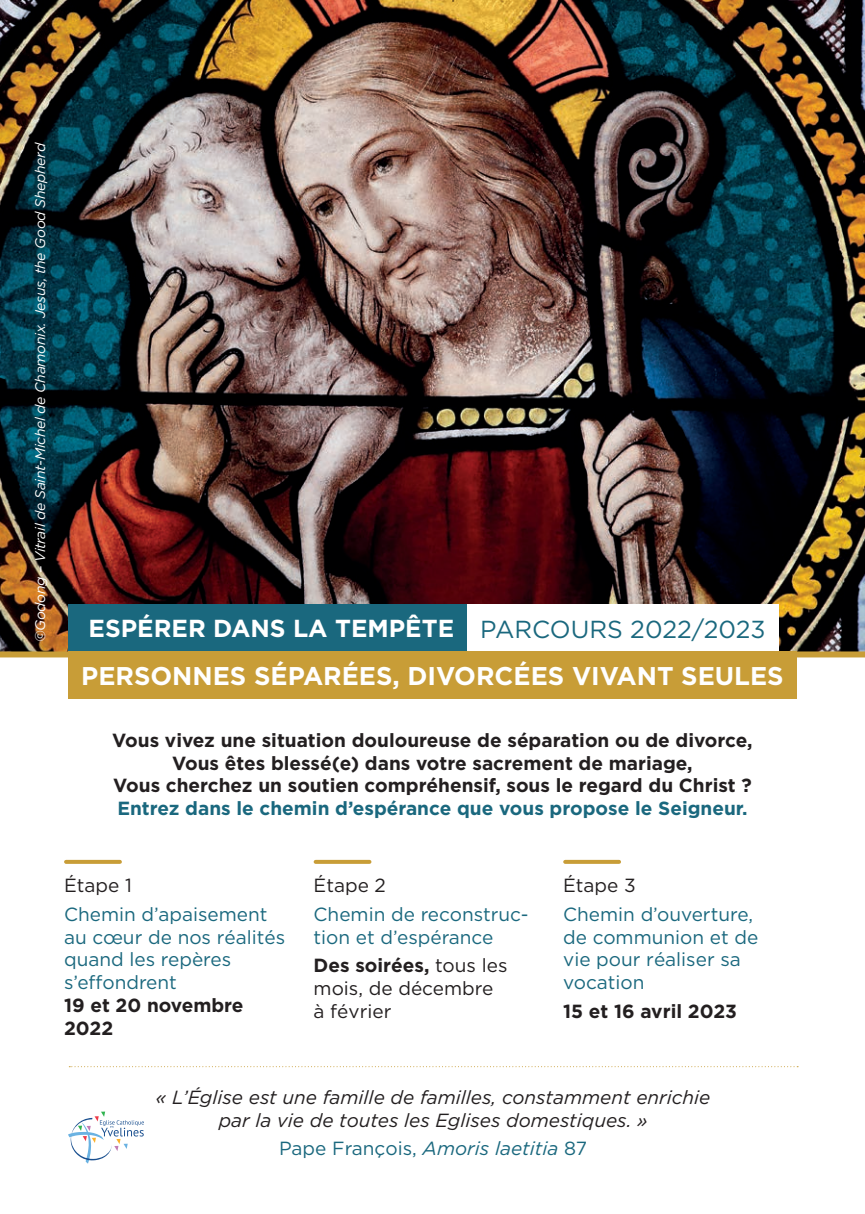
<style>
.page{position:relative;width:865px;height:1214px;background:#fff}
.page>*{position:absolute;margin:0;border:0;box-sizing:border-box;transform-origin:0 0}
.t1{font:700 25.6px "Gotham";color:#fff}
.t2{font:700 24.6px "Gotham";color:#fff}
.t3{font:700 19px/22.8px "Gotham";color:#231f20}
.t4{font:19px/22.8px "Gotham";color:#1a687e}
.t5{font:italic 19px/22.8px "Gotham";color:#231f20;text-align:center}
.t6{font:19px/22.8px "Gotham";color:#231f20}
.t7{font:700 19px "Gotham";color:#1a687e}
.t8{font:italic 14px "Gotham";letter-spacing:-.02em;color:#fff}
.s1{font-weight:400;color:#1a687e}
.s2{font-weight:700}
.s3{font-style:italic}
</style>
<div class="page">
<img style="left:0;top:0;width:865px;height:651px">
<div style="left:0;top:651px;width:865px;height:6px;background:#c89d37"></div>
<svg style="left:66px;top:859px;width:54px;height:4px"></svg>
<svg style="left:315px;top:859px;width:54px;height:4px"></svg>
<svg style="left:565px;top:859px;width:54px;height:4px"></svg>
<div style="left:68px;top:651px;width:729px;height:47px;background:#c89d37"></div>
<svg style="left:69px;top:1066px;width:729px;height:1px"></svg>
<div style="left:68px;top:603px;width:399px;height:47px;background:#1a687e"></div>
<div style="left:467px;top:603px;width:312px;height:47px;background:#fff"></div>
<svg style="left:68px;top:1111px;width:76px;height:52px"></svg>
<p class="t8" style="left:31px;top:642px;width:501px;rotate:-90deg">©Godong – Vitrail de Saint-Michel de Chamonix. Jesus, the Good Shepherd</p>
<p class="t2" style="left:89px;top:614px;width:678px">ESPÉRER DANS LA TEMPÊTE <span class="s1">PARCOURS 2022/2023</span></p>
<h1 class="t1" style="left:81px;top:661px;width:704px">PERSONNES SÉPARÉES, DIVORCÉES VIVANT SEULES</h1>
<p class="t3" style="left:112px;top:728px;width:642px;text-align:center">Vous vivez une situation douloureuse de séparation ou de divorce,<br>Vous êtes blessé(e) dans votre sacrement de mariage,<br>Vous cherchez un soutien compréhensif, sous le regard du Christ ?</p>
<p class="t7" style="left:117px;top:797px;width:631px">Entrez dans le chemin d’espérance que vous propose le Seigneur.</p>
<p class="t6" style="left:64px;top:873px;width:69px">Étape 1</p>
<p class="t4" style="left:64px;top:902px;width:223px">Chemin d’apaisement au cœur de nos réalités quand les repères s’effondrent</p>
<p class="t3" style="left:64px;top:993px;width:181px">19 et 20 novembre<br>2022</p>
<p class="t6" style="left:313px;top:873px;width:74px">Étape 2</p>
<p class="t4" style="left:313px;top:902px;width:217px">Chemin de reconstruc&shy;tion et d’espérance</p>
<p class="t6" style="left:313px;top:953px;width:195px"><span class="s2">Des soirées,</span> tous les mois, de décembre à février</p>
<p class="t6" style="left:563px;top:873px;width:74px">Étape 3</p>
<p class="t4" style="left:563px;top:902px;width:197px">Chemin d’ouverture, de communion et de vie pour réaliser sa vocation</p>
<p class="t3" style="left:563px;top:999px;width:175px">15 et 16 avril 2023</p>
<p class="t5" style="left:156px;top:1085px;width:556px">« L’Église est une famille de familles, constamment enrichie par la vie de toutes les Eglises domestiques. »</p>
<p class="t4" style="left:279px;top:1136px;width:309px">Pape François, <span class="s3">Amoris laetitia</span> 87</p>
</div>
